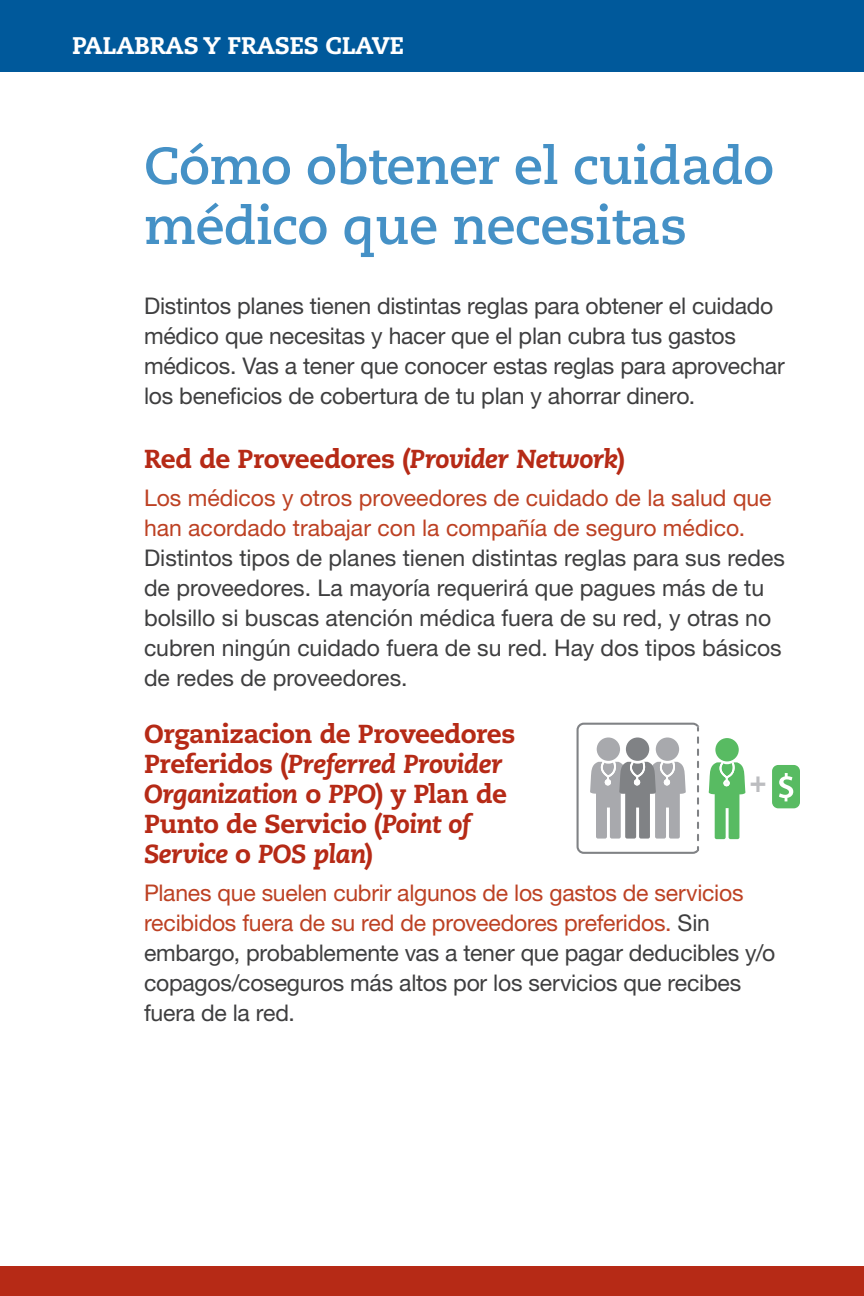
<style>
.page{position:relative;width:864px;height:1296px;background:#fff}
.page>*{position:absolute;margin:0;border:0;box-sizing:border-box;transform-origin:0 0}
.t1{font:700 52px/60px "Caecilia LT Std";letter-spacing:-.01em;color:#4591c6}
.t2{font:700 30.8px "Helvetica Neue LT Std";color:#bcbdc0;scale:.94 1}
.t3{font:800 26px/30px "Caecilia LT Std";letter-spacing:-.015em;color:#b62a16}
.t4{font:800 24px "Caecilia LT Std";letter-spacing:-.01em;color:#fff}
.t5{font:23px/30px "Helvetica Neue LT Std";letter-spacing:-.01em;color:#3e3e3f}
.t6{font:23px/30px "Helvetica Neue LT Std";color:#bd4123}
.s1{font-style:italic}
.s2{color:#bd4123}
</style>
<div class="page">
<div style="left:0;top:0;width:864px;height:72px;background:#00599b"></div>
<div style="left:0;top:1266px;width:864px;height:30px;background:#b62a16"></div>
<div style="left:577px;top:723px;width:123px;height:131px;border:2px solid #808285;border-radius:6px"></div>
<div style="left:597px;top:737px;width:23px;height:24px;background:#a8a9ad;border-radius:50%"></div>
<div style="left:656px;top:737px;width:23px;height:24px;background:#a8a9ad;border-radius:50%"></div>
<div style="left:715px;top:738px;width:24px;height:23px;background:#58bb62;border-radius:50%"></div>
<svg style="left:708px;top:761px;width:38px;height:78px"></svg>
<svg style="left:697px;top:728px;width:3px;height:122px"></svg>
<div style="left:772px;top:765px;width:28px;height:43px;background:#58bb62;border-radius:6px"></div>
<svg style="left:779px;top:773px;width:14px;height:28px"></svg>
<div style="left:626px;top:737px;width:23px;height:24px;background:#808285;border-radius:50%"></div>
<svg style="left:590px;top:760px;width:96px;height:79px"></svg>
<p class="t4" style="left:72px;top:31px;width:334px">PALABRAS Y FRASES CLAVE</p>
<h1 class="t1" style="left:144px;top:137px;width:632px">Cómo obtener el cuidado médico que necesitas</h1>
<p class="t5" style="left:144px;top:291px;width:642px">Distintos planes tienen distintas reglas para obtener el cuidado médico que necesitas y hacer que el plan cubra tus gastos médicos. Vas a tener que conocer estas reglas para aprovechar los beneficios de cobertura de tu plan y ahorrar dinero.</p>
<p class="t3" style="left:144px;top:444px;width:482px">Red de Proveedores (<span class="s1">Provider Network</span>)</p>
<p class="t6" style="left:144px;top:482px;width:629px">Los médicos y otros proveedores de cuidado de la salud que han acordado trabajar con la compañía de seguro médico.</p>
<p class="t5" style="left:144px;top:542px;width:643px">Distintos tipos de planes tienen distintas reglas para sus redes de proveedores. La mayoría requerirá que pagues más de tu bolsillo si buscas atención médica fuera de su red, y otras no cubren ningún cuidado fuera de su red. Hay dos tipos básicos de redes de proveedores.</p>
<p class="t3" style="left:144px;top:719px;width:373px">Organizacion de Proveedores<br>Preferidos (<span class="s1">Preferred Provider<br>Organization</span> o <span class="s1">PPO</span>) y Plan de<br>Punto de Servicio (<span class="s1">Point of<br>Service</span> o <span class="s1">POS plan</span>)</p>
<p class="t5" style="left:144px;top:877px;width:633px"><span class="s2">Planes que suelen cubrir algunos de los gastos de servicios recibidos fuera de su red de proveedores preferidos.</span> Sin embargo, probablemente vas a tener que pagar deducibles y/o copagos/coseguros más altos por los servicios que recibes fuera de la red.</p>
<h2 class="t2" style="left:749px;top:762px;width:20px">+</h2>
</div>
